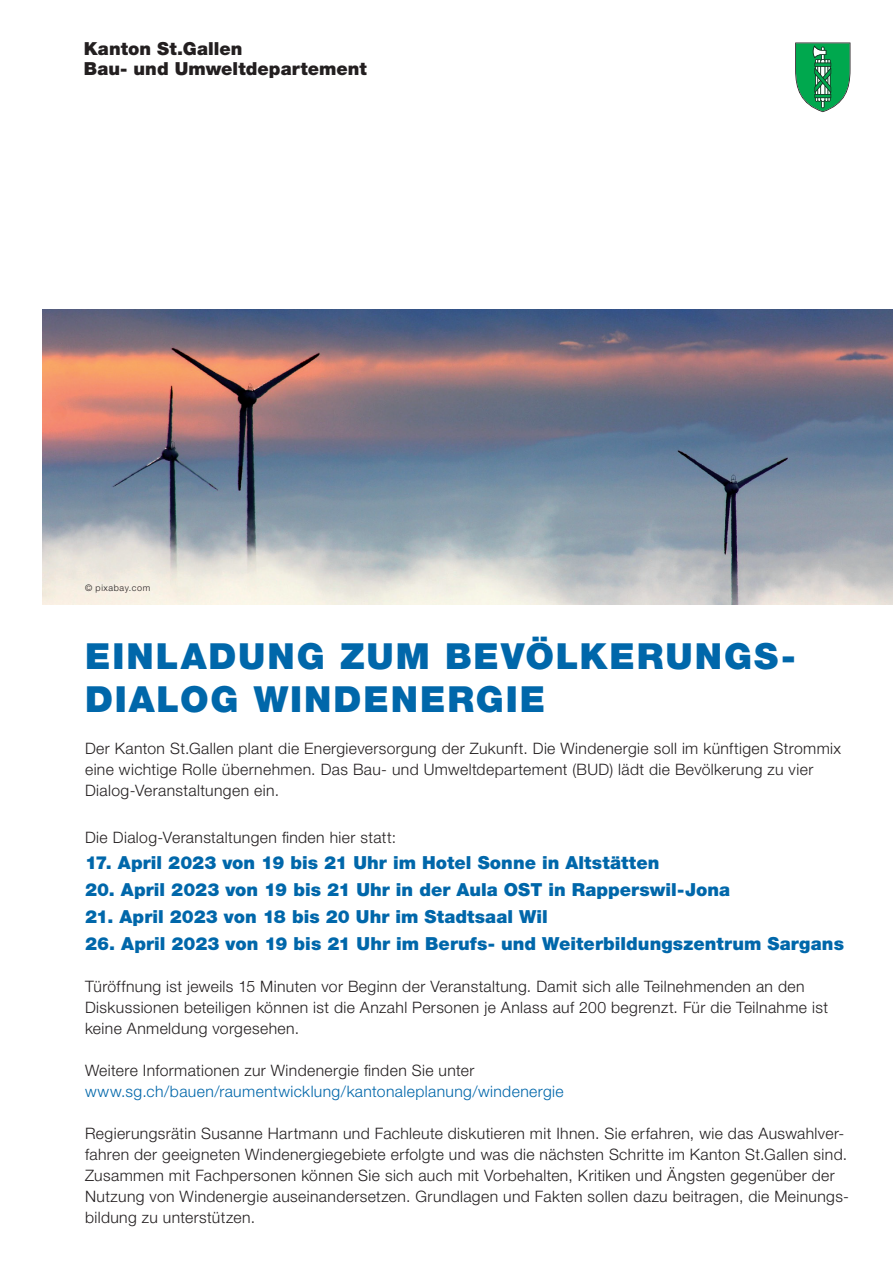
<style>
.page{position:relative;width:893px;height:1263px;background:#fff}
.page>*{position:absolute;margin:0;border:0;box-sizing:border-box;transform-origin:0 0}
.t1{font:900 36px/42.8px "Helvetica Neue LT Std";letter-spacing:.055em;color:#0067aa}
.t2{font:900 18px "Helvetica Neue LT Std";letter-spacing:.005em;color:#0067aa}
.t3{font:900 18px/19.8px "Helvetica Neue LT Std";letter-spacing:.005em;color:#231f20}
.t4{font:300 15.75px/21px "Helvetica Neue LT Std";letter-spacing:.025em;color:#231f20}
.t5{font:300 15.75px "Helvetica Neue LT Std";letter-spacing:.025em;color:#0067aa}
.t6{font:300 9px "Helvetica Neue LT Std";letter-spacing:.07em;color:#231f20}
</style>
<div class="page">
<img style="left:43px;top:309px;width:850px;height:296px">
<svg style="left:795px;top:43px;width:55px;height:69px"></svg>
<p class="t3" style="left:84px;top:39px;width:285px">Kanton St.Gallen<br>Bau- und Umweltdepartement</p>
<p class="t6" style="left:85px;top:582px;width:67px">© pixabay.com</p>
<h1 class="t1" style="left:85px;top:634px;width:712px">EINLADUNG ZUM BEVÖLKERUNGS-<br>DIALOG WINDENERGIE</h1>
<p class="t4" style="left:85px;top:738px;width:757px">Der Kanton St.Gallen plant die Energieversorgung der Zukunft. Die Windenergie soll im künftigen Strommix eine wichtige Rolle übernehmen. Das Bau- und Umweltdepartement (BUD) lädt die Bevölkerung zu vier<br>Dialog-Veranstaltungen ein.</p>
<p class="t4" style="left:85px;top:826px;width:313px">Die Dialog-Veranstaltungen finden hier statt:</p>
<p class="t2" style="left:85px;top:852px;width:576px">17. April 2023 von 19 bis 21 Uhr im Hotel Sonne in Altstätten</p>
<p class="t2" style="left:85px;top:879px;width:647px">20. April 2023 von 19 bis 21 Uhr in der Aula OST in Rapperswil-Jona</p>
<p class="t2" style="left:85px;top:906px;width:464px">21. April 2023 von 18 bis 20 Uhr im Stadtsaal Wil</p>
<p class="t2" style="left:85px;top:932px;width:760px">26. April 2023 von 19 bis 21 Uhr im Berufs- und Weiterbildungszentrum Sargans</p>
<p class="t4" style="left:85px;top:975px;width:744px">Türöffnung ist jeweils 15 Minuten vor Beginn der Veranstaltung. Damit sich alle Teilnehmenden an den<br>Diskussionen beteiligen können ist die Anzahl Personen je Anlass auf 200 begrenzt. Für die Teilnahme ist keine Anmeldung vorgesehen.</p>
<p class="t4" style="left:85px;top:1059px;width:391px">Weitere Informationen zur Windenergie finden Sie unter</p>
<p class="t5" style="left:85px;top:1081px;width:480px">www.sg.ch/bauen/raumentwicklung/kantonaleplanung/windenergie</p>
<p class="t4" style="left:85px;top:1122px;width:765px">Regierungsrätin Susanne Hartmann und Fachleute diskutieren mit Ihnen. Sie erfahren, wie das Auswahlver&shy;fahren der geeigneten Windenergiegebiete erfolgte und was die nächsten Schritte im Kanton St.Gallen sind.<br>Zusammen mit Fachpersonen können Sie sich auch mit Vorbehalten, Kritiken und Ängsten gegenüber der Nutzung von Windenergie auseinandersetzen. Grundlagen und Fakten sollen dazu beitragen, die Meinungs&shy;bildung zu unterstützen.</p>
</div>
